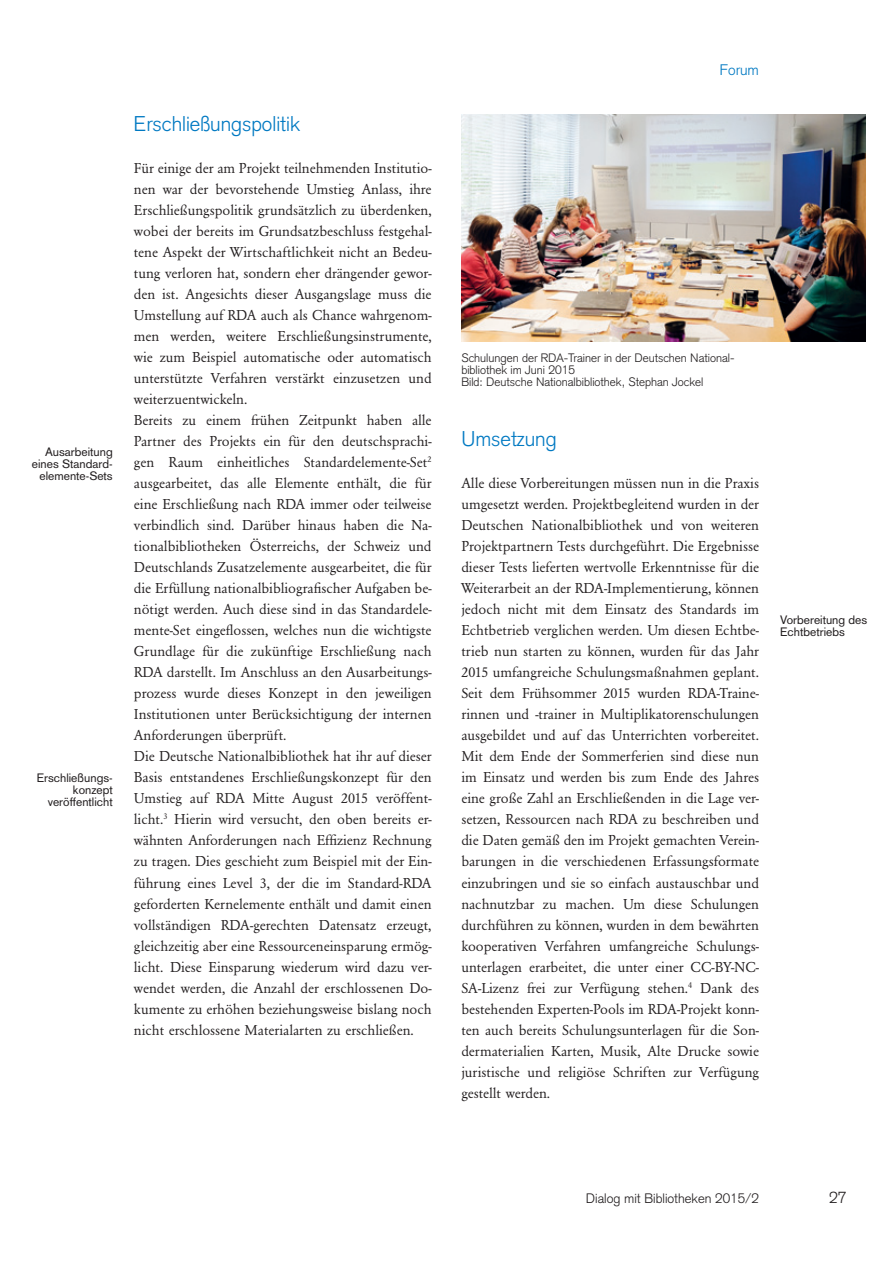
<style>
.page{position:relative;width:893px;height:1263px;background:#fff}
.page>*{position:absolute;margin:0;border:0;box-sizing:border-box;transform-origin:0 0}
.t1{font:300 21px "Basic Commercial LT";color:#0079c2}
.t2{font:300 15.75px "Basic Commercial LT";color:#231f20}
.t3{font:15px/21px "URW Garamond T";color:#231f20}
.t4{font:300 15px "Basic Commercial LT";color:#0079c2}
.t5{font:300 13.5px "Basic Commercial LT";color:#231f20}
.t6{font:300 12px/12px "Basic Commercial LT";color:#231f20}
.t7{font:12px/12px "Basic Commercial LT";color:#231f20;text-align:right}
</style>
<div class="page">
<img style="left:461px;top:115px;width:404px;height:226px">
<p class="t7" style="left:32px;top:445px;width:82px">Ausarbeitung eines Standard&shy;elemente-Sets</p>
<p class="t7" style="left:37px;top:772px;width:77px">Erschließungs&shy;konzept veröffentlicht</p>
<h1 class="t1" style="left:134px;top:112px;width:168px">Erschließungspolitik</h1>
<p class="t3" style="left:134px;top:158px;width:299px">Für einige der am Projekt teilnehmenden Institutio&shy;nen war der bevorstehende Umstieg Anlass, ihre Erschließungspolitik grundsätzlich zu überdenken, wobei der bereits im Grundsatzbeschluss festgehal&shy;tene Aspekt der Wirtschaftlichkeit nicht an Bedeu&shy;tung verloren hat, sondern eher drängender gewor&shy;den ist. Angesichts dieser Ausgangslage muss die Umstellung auf RDA auch als Chance wahrgenom&shy;men werden, weitere Erschließungsinstrumente, wie zum Beispiel automatische oder automatisch unterstützte Verfahren verstärkt einzusetzen und weiterzuentwickeln.<br>Bereits zu einem frühen Zeitpunkt haben alle Partner des Projekts ein für den deutschsprachi&shy;gen Raum einheitliches Standardelemente-Set<sup>2 </sup>ausgearbeitet, das alle Elemente enthält, die für eine Erschließung nach RDA immer oder teilweise verbindlich sind. Darüber hinaus haben die Na&shy;tionalbibliotheken Österreichs, der Schweiz und Deutschlands Zusatzelemente ausgearbeitet, die für die Erfüllung nationalbibliografischer Aufgaben be&shy;nötigt werden. Auch diese sind in das Standardele&shy;mente-Set eingeflossen, welches nun die wichtigste Grundlage für die zukünftige Erschließung nach RDA darstellt. Im Anschluss an den Ausarbeitungs&shy;prozess wurde dieses Konzept in den jeweiligen Institutionen unter Berücksichtigung der internen Anforderungen überprüft.<br>Die Deutsche Nationalbibliothek hat ihr auf dieser Basis entstandenes Erschließungskonzept für den Umstieg auf RDA Mitte August 2015 veröffent&shy;licht.<sup>3</sup> Hierin wird versucht, den oben bereits er&shy;wähnten Anforderungen nach Effizienz Rechnung zu tragen. Dies geschieht zum Beispiel mit der Ein&shy;führung eines Level 3, der die im Standard-RDA geforderten Kernelemente enthält und damit einen vollständigen RDA-gerechten Datensatz erzeugt, gleichzeitig aber eine Ressourceneinsparung ermög&shy;licht. Diese Einsparung wiederum wird dazu ver&shy;wendet werden, die Anzahl der erschlossenen Do&shy;kumente zu erhöhen beziehungsweise bislang noch nicht erschlossene Materialarten zu erschließen.</p>
<p class="t4" style="left:720px;top:61px;width:41px">Forum</p>
<p class="t6" style="left:461px;top:352px;width:275px">Schulungen der RDA-Trainer in der Deutschen National&shy;bibliothek im Juni 2015<br>Bild: Deutsche Nationalbibliothek, Stephan Jockel</p>
<h1 class="t1" style="left:461px;top:427px;width:97px">Umsetzung</h1>
<p class="t3" style="left:461px;top:473px;width:299px;text-align:justify">Alle diese Vorbereitungen müssen nun in die Praxis umgesetzt werden. Projektbegleitend wurden in der Deutschen Nationalbibliothek und von weiteren Projektpartnern Tests durchgeführt. Die Ergebnisse dieser Tests lieferten wertvolle Erkenntnisse für die Weiterarbeit an der RDA-Implementierung, können jedoch nicht mit dem Einsatz des Standards im Echtbetrieb verglichen werden. Um diesen Echtbe&shy;trieb nun starten zu können, wurden für das Jahr 2015 umfangreiche Schulungsmaßnahmen geplant.<br>Seit dem Frühsommer 2015 wurden RDA-Traine&shy;rinnen und -trainer in Multiplikatorenschulungen ausgebildet und auf das Unterrichten vorbereitet.<br>Mit dem Ende der Sommerferien sind diese nun im Einsatz und werden bis zum Ende des Jahres eine große Zahl an Erschließenden in die Lage ver&shy;setzen, Ressourcen nach RDA zu beschreiben und die Daten gemäß den im Projekt gemachten Verein&shy;barungen in die verschiedenen Erfassungsformate einzubringen und sie so einfach austauschbar und nachnutzbar zu machen. Um diese Schulungen durchführen zu können, wurden in dem bewährten kooperativen Verfahren umfangreiche Schulungs&shy;unterlagen erarbeitet, die unter einer CC-BY-NC-SA-Lizenz frei zur Verfügung stehen.<sup>4</sup> Dank des bestehenden Experten-Pools im RDA-Projekt konn&shy;ten auch bereits Schulungsunterlagen für die Son&shy;dermaterialien Karten, Musik, Alte Drucke sowie juristische und religiöse Schriften zur Verfügung gestellt werden.</p>
<p class="t7" style="left:780px;top:613px;width:88px;text-align:left">Vorbereitung des<br>Echtbetriebs</p>
<p class="t5" style="left:586px;top:1191px;width:175px">Dialog mit Bibliotheken 2015/2</p>
<p class="t2" style="left:829px;top:1189px;width:19px">27</p>
</div>
